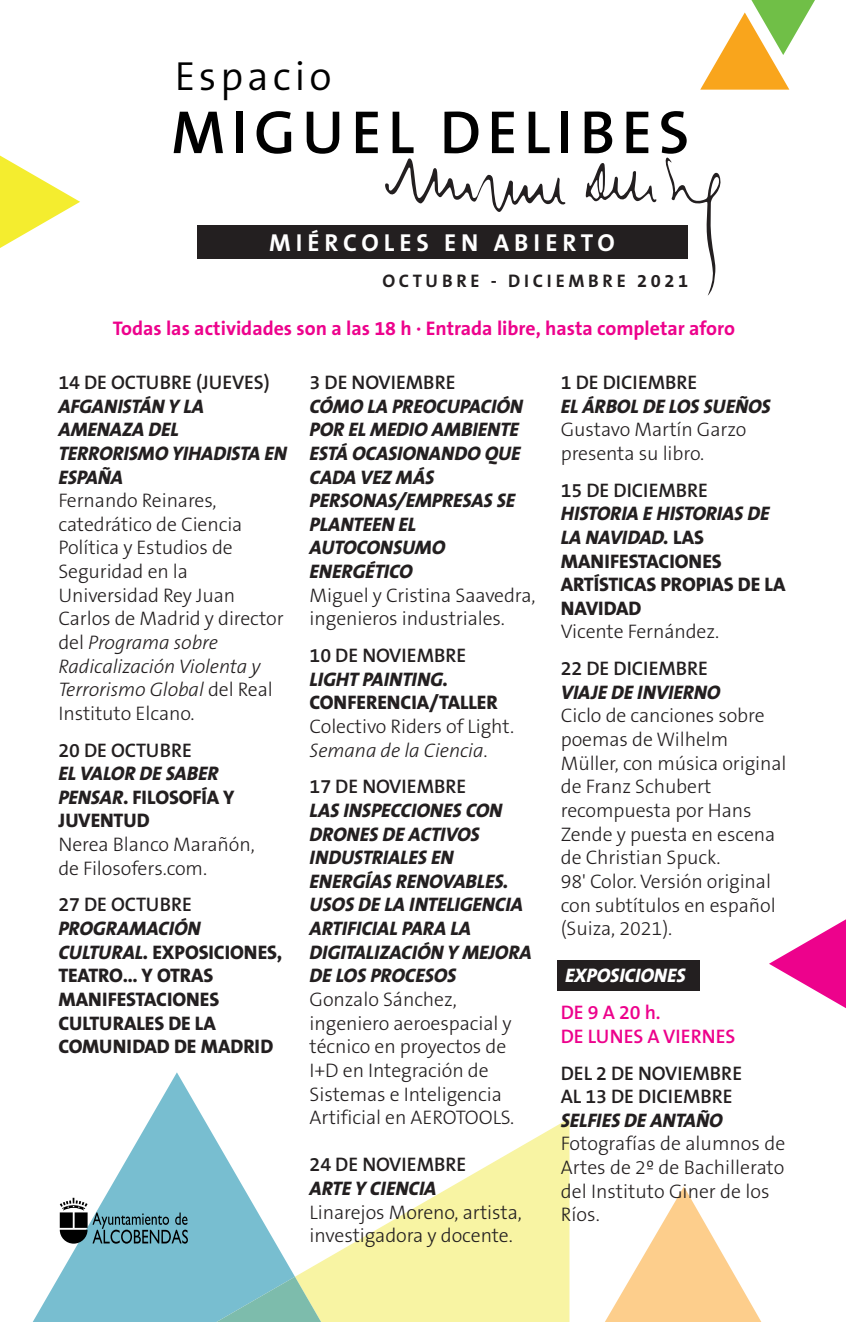
<style>
.page{position:relative;width:846px;height:1322px;background:#fff}
.page>*{position:absolute;margin:0;border:0;box-sizing:border-box;transform-origin:0 0}
.t1{font:600 61.4px "The Sans B6";letter-spacing:.1em;color:#000}
.t2{font:300 40.8px "The Sans B4";letter-spacing:.1em;color:#000}
.t3{font:700 24.6px "The Sans B7";letter-spacing:.2em;color:#fff}
.t4{font:700 19.8px "The Sans B7";color:#ed028c}
.t5{font:300 19.6px/23.6px "The Sans B3";letter-spacing:-.005em;color:#231f20}
.t6{font:italic 800 19.6px/23.6px "The Sans B8";letter-spacing:-.005em;color:#231f20}
.t7{font:800 19.6px/23.6px "The Sans B8";letter-spacing:-.005em;color:#231f20}
.t8{font:600 19.6px/23.6px "The Sans B6";letter-spacing:-.005em;color:#231f20}
.t9{font:600 19.6px/23.6px "The Sans B6";letter-spacing:-.005em;color:#ed028c}
.t10{font:italic 800 19.6px "The Sans B8";letter-spacing:-.005em;color:#fff}
.t11{font:700 18.2px "The Sans B7";letter-spacing:.2em;color:#231f20}
.t12{font:700 14.4px "The Sans B7";letter-spacing:.2em;color:#fff}
.s1{font-style:italic}
.s2{font-style:normal}
</style>
<div class="page">
<div style="left:557px;top:960px;width:143px;height:30px;background:#231f20"></div>
<svg style="left:296px;top:1118px;width:273px;height:204px;fill:#f8f4a3"></svg>
<svg style="left:769px;top:920px;width:76px;height:88px"></svg>
<svg style="left:385px;top:158px;width:180px;height:54px"></svg>
<svg style="left:665px;top:157px;width:56px;height:139px"></svg>
<svg style="left:585px;top:163px;width:71px;height:39px"></svg>
<div style="left:197px;top:226px;width:491px;height:33px;background:#231f20"></div>
<svg style="left:0;top:155px;width:80px;height:93px"></svg>
<svg style="left:605px;top:1186px;width:157px;height:136px"></svg>
<svg style="left:700px;top:0;width:115px;height:90px"></svg>
<svg style="left:33px;top:1072px;width:262px;height:250px"></svg>
<svg style="left:214px;top:1276px;width:117px;height:46px;background:#93c7b7"></svg>
<div style="left:196px;top:225px;width:491px;height:32px;background:#231f20"></div>
<svg style="left:60px;top:1197px;width:128px;height:46px;background:#67929d"></svg>
<h2 class="t2" style="left:175px;top:55px;width:158px">Espacio</h2>
<h1 class="t1" style="left:171px;top:99px;width:519px">MIGUEL DELIBES</h1>
<p class="t3" style="left:269px;top:229px;width:347px">MIÉRCOLES EN ABIERTO</p>
<p class="t11" style="left:382px;top:271px;width:307px">OCTUBRE - DICIEMBRE 2021</p>
<p class="t4" style="left:113px;top:318px;width:623px">Todas las actividades son a las 18 h · Entrada libre, hasta completar aforo</p>
<p class="t8" style="left:58px;top:371px;width:213px">14 DE OCTUBRE (JUEVES)</p>
<p class="t6" style="left:58px;top:395px;width:230px">AFGANISTÁN Y LA<br>AMENAZA DEL<br>TERRORISMO YIHADISTA EN<br>ESPAÑA</p>
<p class="t5" style="left:58px;top:489px;width:227px">Fernando Reinares, catedrático de Ciencia<br>Política y Estudios de<br>Seguridad en la<br>Universidad Rey Juan<br>Carlos de Madrid y director del <span class="s1">Programa sobre<br>Radicalización Violenta y<br>Terrorismo Global</span> del Real<br>Instituto Elcano.</p>
<p class="t8" style="left:58px;top:739px;width:135px">20 DE OCTUBRE</p>
<p class="t6" style="left:58px;top:762px;width:177px">EL VALOR DE SABER<br>PENSAR<span class="s2">. FILOSOFÍA Y<br>JUVENTUD</span></p>
<p class="t5" style="left:58px;top:833px;width:198px">Nerea Blanco Marañón, de Filosofers.com.</p>
<p class="t8" style="left:58px;top:893px;width:135px">27 DE OCTUBRE</p>
<p class="t7" style="left:58px;top:917px;width:225px"><span class="s1">PROGRAMACIÓN<br>CULTURAL.</span> EXPOSICIONES,<br>TEATRO… Y OTRAS<br>MANIFESTACIONES<br>CULTURALES DE LA<br>COMUNIDAD DE MADRID</p>
<p class="t12" style="left:247px;top:235px;width:392px">MIÉRCOLES EN ABIERTO · ENERO- ABRIL 2019</p>
<p class="t8" style="left:309px;top:371px;width:147px">3 DE NOVIEMBRE</p>
<p class="t6" style="left:309px;top:395px;width:215px">CÓMO LA PREOCUPACIÓN<br>POR EL MEDIO AMBIENTE<br>ESTÁ OCASIONANDO QUE<br>CADA VEZ MÁS<br>PERSONAS/EMPRESAS SE<br>PLANTEEN EL<br>AUTOCONSUMO<br>ENERGÉTICO</p>
<p class="t5" style="left:309px;top:584px;width:227px">Miguel y Cristina Saavedra, ingenieros industriales.</p>
<p class="t8" style="left:309px;top:644px;width:158px">10 DE NOVIEMBRE</p>
<p class="t6" style="left:309px;top:668px;width:140px">LIGHT PAINTING.</p>
<p class="t7" style="left:309px;top:691px;width:190px">CONFERENCIA/TALLER</p>
<p class="t5" style="left:309px;top:715px;width:206px">Colectivo Riders of Light.<br><span class="s1">Semana de la Ciencia</span>.</p>
<p class="t8" style="left:309px;top:775px;width:158px">17 DE NOVIEMBRE</p>
<p class="t6" style="left:309px;top:799px;width:224px">LAS INSPECCIONES CON<br>DRONES DE ACTIVOS<br>INDUSTRIALES EN<br>ENERGÍAS RENOVABLES.<br>USOS DE LA INTELIGENCIA<br>ARTIFICIAL PARA LA<br>DIGITALIZACIÓN Y MEJORA<br>DE LOS PROCESOS</p>
<p class="t5" style="left:309px;top:988px;width:206px">Gonzalo Sánchez, ingeniero aeroespacial y técnico en proyectos de<br>I+D en Integración de<br>Sistemas e Inteligencia<br>Artificial en AEROTOOLS.</p>
<p class="t8" style="left:309px;top:1153px;width:158px">24 DE NOVIEMBRE</p>
<p class="t6" style="left:309px;top:1177px;width:128px">ARTE Y CIENCIA</p>
<p class="t5" style="left:309px;top:1200px;width:214px">Linarejos Moreno, artista, investigadora y docente.</p>
<p class="t8" style="left:560px;top:371px;width:138px">1 DE DICIEMBRE</p>
<p class="t6" style="left:560px;top:395px;width:211px">EL ÁRBOL DE LOS SUEÑOS</p>
<p class="t5" style="left:560px;top:418px;width:187px">Gustavo Martín Garzo presenta su libro.</p>
<p class="t8" style="left:560px;top:479px;width:149px">15 DE DICIEMBRE</p>
<p class="t7" style="left:560px;top:502px;width:226px"><span class="s1">HISTORIA E HISTORIAS DE<br>LA NAVIDAD.</span> LAS<br>MANIFESTACIONES<br>ARTÍSTICAS PROPIAS DE LA<br>NAVIDAD</p>
<p class="t5" style="left:560px;top:620px;width:160px">Vicente Fernández.</p>
<p class="t8" style="left:560px;top:657px;width:149px">22 DE DICIEMBRE</p>
<p class="t6" style="left:560px;top:681px;width:161px">VIAJE DE INVIERNO</p>
<p class="t5" style="left:560px;top:704px;width:227px">Ciclo de canciones sobre poemas de Wilhelm<br>Müller, con música original de Franz Schubert recompuesta por Hans<br>Zende y puesta en escena de Christian Spuck.<br>98' Color. Versión original con subtítulos en español (Suiza, 2021).</p>
<p class="t10" style="left:565px;top:965px;width:122px">EXPOSICIONES</p>
<p class="t9" style="left:560px;top:1001px;width:176px">DE 9 A 20 h.<br>DE LUNES A VIERNES</p>
<p class="t8" style="left:560px;top:1061px;width:183px">DEL 2 DE NOVIEMBRE<br>AL 13 DE DICIEMBRE</p>
<p class="t6" style="left:560px;top:1109px;width:163px">SELFIES DE ANTAÑO</p>
<p class="t5" style="left:560px;top:1132px;width:226px">Fotografías de alumnos de<br>Artes de 2º de Bachillerato del Instituto Giner de los<br>Ríos.</p>
</div>
